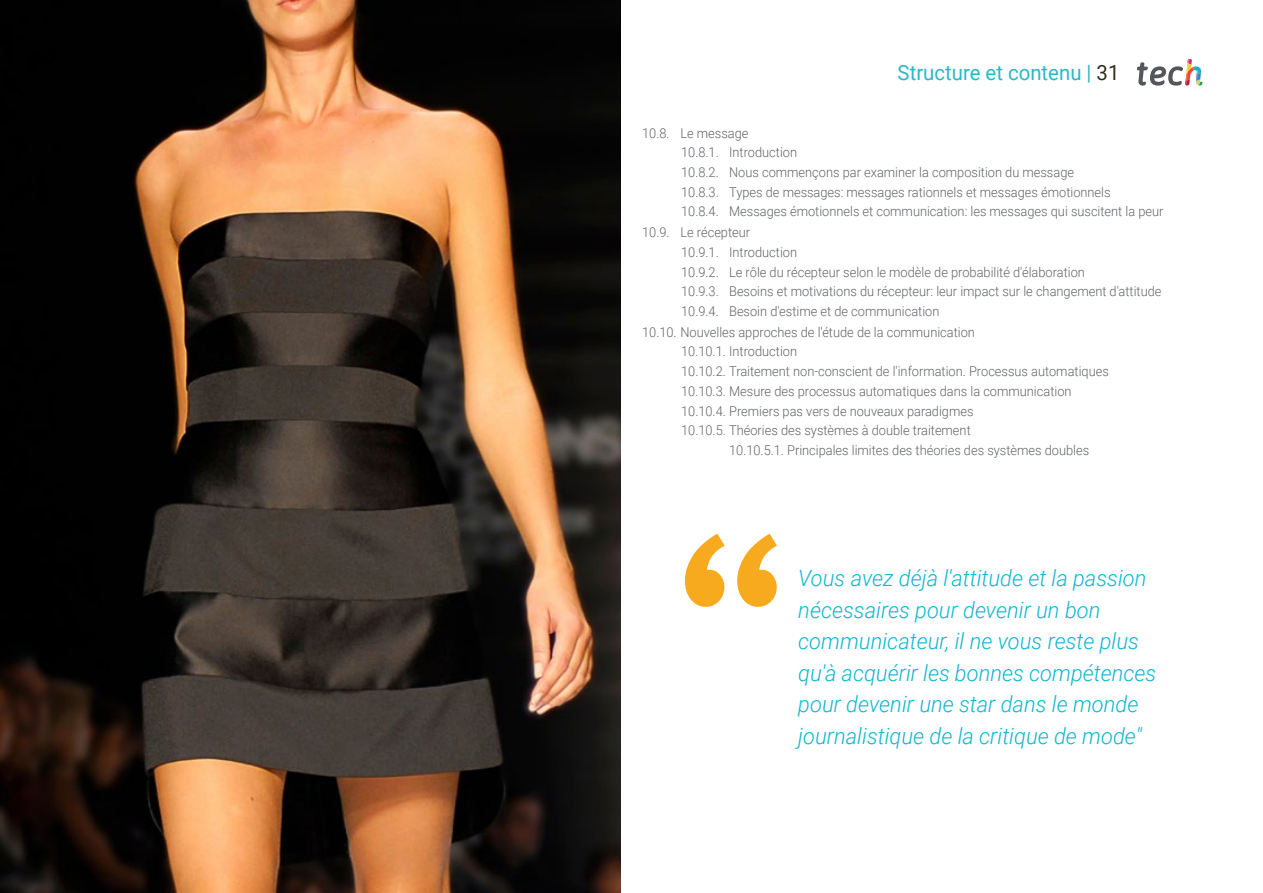
<style>
.page{position:relative;width:1263px;height:893px;background:#fff}
.page>*{position:absolute;margin:0;border:0;box-sizing:border-box;transform-origin:0 0}
.t1{font:italic 300 22.5px/31.5px "Roboto";color:#0fb6cf}
.t2{font:21px "Roboto";color:#2db8c5}
.t3{font:300 13.5px "Roboto";color:#61646a;scale:.95 1}
.s1{color:#312e20}
</style>
<div class="page">
<svg style="left:1137px;top:59px;width:65px;height:27px"></svg>
<svg style="left:685px;top:534px;width:92px;height:73px"></svg>
<img style="left:0;top:0;width:621px;height:893px">
<h2 class="t2" style="left:898px;top:57px;width:223px">Structure et contenu | <span class="s1">31</span></h2>
<p class="t3" style="left:642px;top:123px;width:113px">10.8. Le message</p>
<p class="t3" style="left:681px;top:143px;width:124px">10.8.1. Introduction</p>
<p class="t3" style="left:681px;top:163px;width:415px">10.8.2. Nous commençons par examiner la composition du message</p>
<p class="t3" style="left:681px;top:183px;width:454px">10.8.3. Types de messages: messages rationnels et messages émotionnels</p>
<p class="t3" style="left:681px;top:202px;width:509px">10.8.4. Messages émotionnels et communication: les messages qui suscitent la peur</p>
<p class="t3" style="left:642px;top:223px;width:115px">10.9. Le récepteur</p>
<p class="t3" style="left:681px;top:243px;width:124px">10.9.1. Introduction</p>
<p class="t3" style="left:681px;top:262px;width:426px">10.9.2. Le rôle du récepteur selon le modèle de probabilité d'élaboration</p>
<p class="t3" style="left:681px;top:282px;width:507px">10.9.3. Besoins et motivations du récepteur: leur impact sur le changement d'attitude</p>
<p class="t3" style="left:681px;top:302px;width:273px">10.9.4. Besoin d'estime et de communication</p>
<p class="t3" style="left:642px;top:322px;width:352px">10.10. Nouvelles approches de l'étude de la communication</p>
<p class="t3" style="left:681px;top:342px;width:124px">10.10.1. Introduction</p>
<p class="t3" style="left:681px;top:362px;width:452px">10.10.2. Traitement non-conscient de l'information. Processus automatiques</p>
<p class="t3" style="left:681px;top:382px;width:412px">10.10.3. Mesure des processus automatiques dans la communication</p>
<p class="t3" style="left:681px;top:401px;width:309px">10.10.4. Premiers pas vers de nouveaux paradigmes</p>
<p class="t3" style="left:681px;top:421px;width:306px">10.10.5. Théories des systèmes à double traitement</p>
<p class="t3" style="left:729px;top:441px;width:380px">10.10.5.1. Principales limites des théories des systèmes doubles</p>
<h1 class="t1" style="left:798px;top:562px;width:360px">Vous avez déjà l'attitude et la passion nécessaires pour devenir un bon communicateur, il ne vous reste plus qu'à acquérir les bonnes compétences pour devenir une star dans le monde journalistique de la critique de mode"</h1>
</div>
